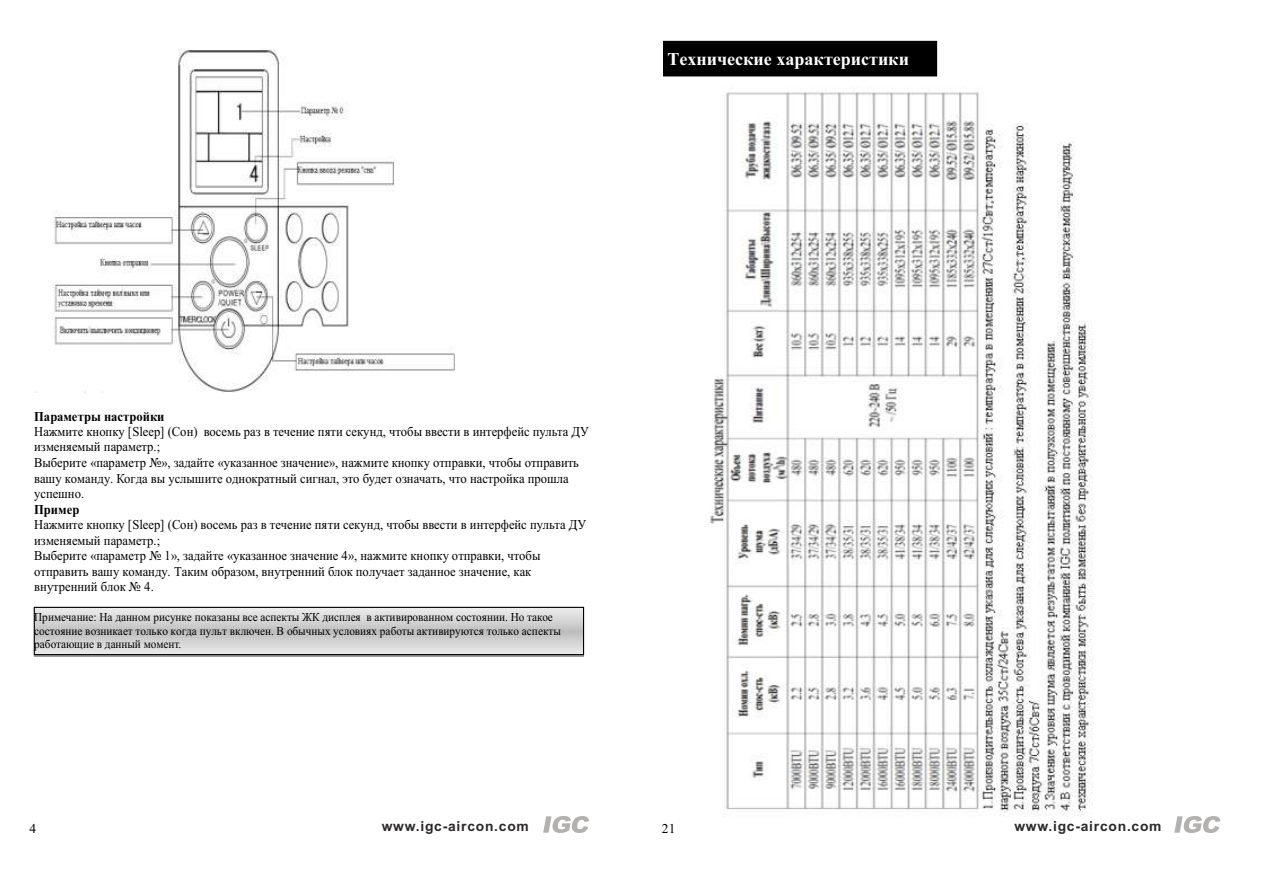
<style>
.page{position:relative;width:1263px;height:893px;background:#fff}
.page>*{position:absolute;margin:0;border:0;box-sizing:border-box;transform-origin:0 0}
.t1{font:700 18px "Times New Roman";color:#fff}
.t2{font:700 13.8px "Arial";letter-spacing:.055em;color:#2b2929}
.t3{font:13.5px/15.6px "Times New Roman";color:#000;scale:.93 1}
.t4{font:700 13.5px "Times New Roman";color:#000;scale:.93 1}
.t5{font:13.5px "Times New Roman";color:#000}
.t6{font:12px/13.8px "Times New Roman";color:#000;scale:.93 1}
</style>
<div class="page">
<div style="left:34px;top:610px;width:549px;height:47px;background:#818181"></div>
<svg style="left:36px;top:609px;width:546px;height:44px;background:#d4d4d4"></svg>
<div style="left:34px;top:607px;width:550px;height:48px;border:1px solid #000"></div>
<div style="left:664px;top:42px;width:272px;height:33px;background:#000"></div>
<div style="left:663px;top:41px;width:274px;height:35px;border:3px solid #000"></div>
<img style="left:35px;top:48px;width:420px;height:345px">
<img style="left:705px;top:90px;width:388px;height:726px">
<svg style="left:543px;top:816px;width:46px;height:17px"></svg>
<svg style="left:1174px;top:816px;width:46px;height:17px"></svg>
<h1 class="t1" style="left:667px;top:53px;width:243px">Технические характеристики</h1>
<p class="t4" style="left:34px;top:412px;width:142px">Параметры настройки</p>
<p class="t3" style="left:34px;top:425px;width:598px">Нажмите кнопку [Sleep] (Сон) восемь раз в течение пяти секунд, чтобы ввести в интерфейс пульта ДУ изменяемый параметр.;<br>Выберите «параметр №», задайте «указанное значение», нажмите кнопку отправки, чтобы отправить вашу команду. Когда вы услышите однократный сигнал, это будет означать, что настройка прошла успешно.</p>
<p class="t4" style="left:34px;top:505px;width:50px">Пример</p>
<p class="t3" style="left:34px;top:518px;width:595px">Нажмите кнопку [Sleep] (Сон) восемь раз в течение пяти секунд, чтобы ввести в интерфейс пульта ДУ изменяемый параметр.;<br>Выберите «параметр № 1», задайте «указанное значение 4», нажмите кнопку отправки, чтобы отправить вашу команду. Таким образом, внутренний блок получает заданное значение, как внутренний блок № 4.</p>
<p class="t6" style="left:34px;top:611px;width:568px">Примечание: На данном рисунке показаны все аспекты ЖК дисплея в активированном состоянии. Но такое состояние возникает только когда пульт включен. В обычных условиях работы активируются только аспекты работающие в данный момент.</p>
<p class="t5" style="left:30px;top:824px;width:8px">4</p>
<p class="t2" style="left:382px;top:820px;width:149px">www.igc-aircon.com</p>
<p class="t5" style="left:662px;top:824px;width:15px">21</p>
<p class="t2" style="left:1014px;top:820px;width:149px">www.igc-aircon.com</p>
</div>
